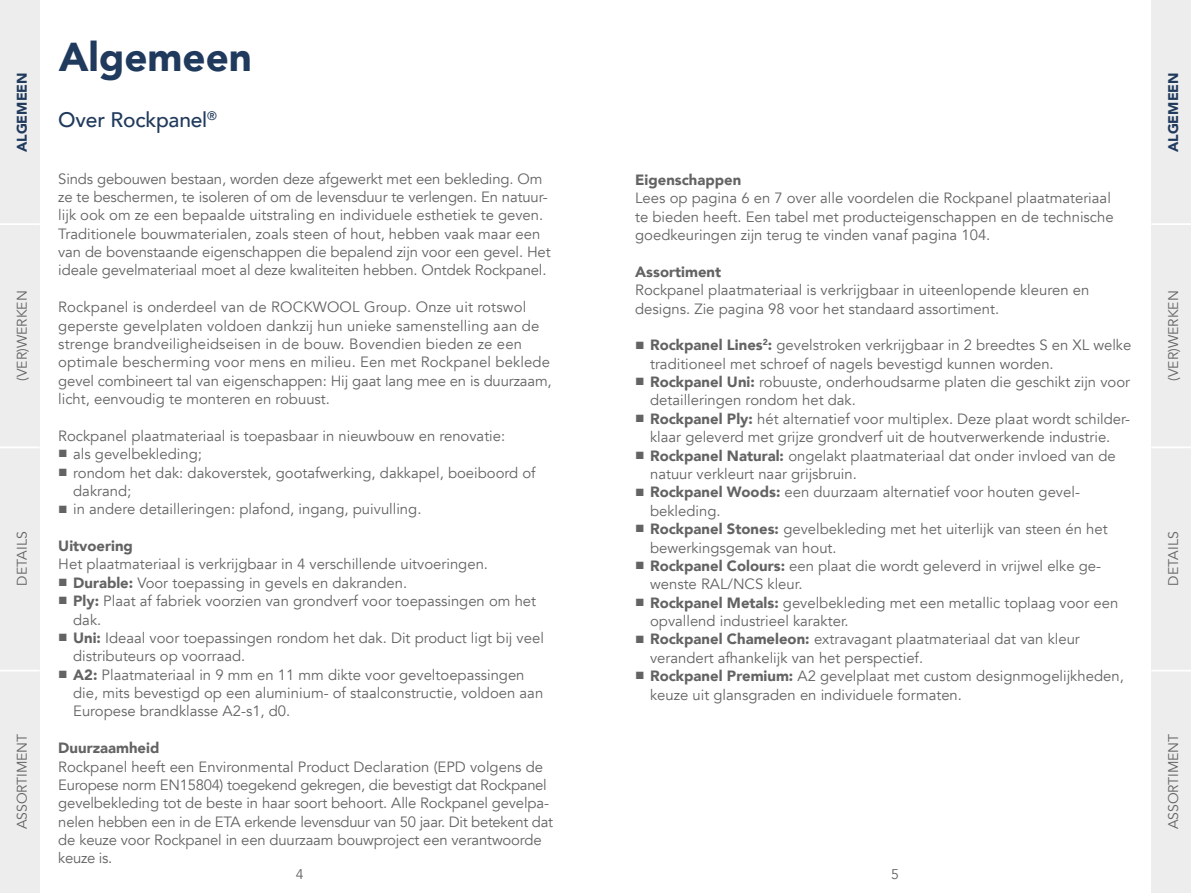
<style>
.page{position:relative;width:1191px;height:893px;background:#fff}
.page>*{position:absolute;margin:0;border:0;box-sizing:border-box;transform-origin:0 0}
.t1{font:900 40.25px "Avenir";color:#203a5d}
.t2{font:500 21px "Avenir";letter-spacing:-.01em;color:#203a5d}
.t3{font:14.88px/18.4px "Avenir";color:#646363}
.t4{font:900 14.88px "Avenir";color:#646363}
.t5{font:14px "Avenir";letter-spacing:-.005em;color:#646363}
.t6{font:900 14px "Avenir";color:#203a5d}
.s1{font-family:"Arial";font-size:15.75px}
.s2{font-weight:900}
</style>
<div class="page">
<div style="left:0;top:0;width:40px;height:893px;background:#ededed"></div>
<hr style="left:0;top:223px;width:40px;height:2px;background:#fff">
<hr style="left:0;top:446px;width:40px;height:2px;background:#fff">
<hr style="left:0;top:670px;width:40px;height:1px;background:#fff">
<div style="left:1151px;top:0;width:40px;height:893px;background:#ededed"></div>
<hr style="left:1151px;top:223px;width:40px;height:2px;background:#fff">
<hr style="left:1151px;top:446px;width:40px;height:2px;background:#fff">
<hr style="left:1151px;top:670px;width:40px;height:1px;background:#fff">
<p class="t6" style="left:10px;top:152px;width:81px;rotate:-90deg">ALGEMEEN</p>
<p class="t5" style="left:14px;top:381px;width:92px;rotate:-90deg">(VER)WERKEN</p>
<p class="t5" style="left:14px;top:585px;width:55px;rotate:-90deg">DETAILS</p>
<p class="t5" style="left:14px;top:829px;width:97px;rotate:-90deg">ASSORTIMENT</p>
<h1 class="t1" style="left:59px;top:23px;width:195px">Algemeen</h1>
<h2 class="t2" style="left:58px;top:102px;width:160px">Over Rockpanel<sup>®</sup></h2>
<p class="t3" style="left:58px;top:169px;width:494px">Sinds gebouwen bestaan, worden deze afgewerkt met een bekleding. Om ze te beschermen, te isoleren of om de levensduur te verlengen. En natuur&shy;lijk ook om ze een bepaalde uitstraling en individuele esthetiek te geven.<br>Traditionele bouwmaterialen, zoals steen of hout, hebben vaak maar een van de bovenstaande eigenschappen die bepalend zijn voor een gevel. Het ideale gevelmateriaal moet al deze kwaliteiten hebben. Ontdek Rockpanel.</p>
<p class="t3" style="left:58px;top:298px;width:495px">Rockpanel is onderdeel van de ROCKWOOL Group. Onze uit rotswol geperste gevelplaten voldoen dankzij hun unieke samenstelling aan de strenge brandveiligheidseisen in de bouw. Bovendien bieden ze een optimale bescherming voor mens en milieu. Een met Rockpanel beklede gevel combineert tal van eigenschappen: Hij gaat lang mee en is duurzaam, licht, eenvoudig te monteren en robuust.</p>
<p class="t3" style="left:58px;top:427px;width:448px">Rockpanel plaatmateriaal is toepasbaar in nieuwbouw en renovatie:</p>
<p class="t3" style="left:58px;top:445px;width:145px"><span class="s1">■</span> als gevelbekleding;</p>
<p class="t3" style="left:73px;top:463px;width:464px;text-indent:-15px"><span class="s1">■</span> rondom het dak: dakoverstek, gootafwerking, dakkapel, boeiboord of dakrand;</p>
<p class="t3" style="left:58px;top:500px;width:365px"><span class="s1">■</span> in andere detailleringen: plafond, ingang, puivulling.</p>
<p class="t4" style="left:58px;top:533px;width:76px">Uitvoering</p>
<p class="t3" style="left:58px;top:555px;width:431px">Het plaatmateriaal is verkrijgbaar in 4 verschillende uitvoeringen.</p>
<p class="t3" style="left:58px;top:574px;width:350px"><span class="s1">■</span> <span class="s2">Durable:</span> Voor toepassing in gevels en dakranden.</p>
<p class="t3" style="left:73px;top:592px;width:464px;text-indent:-15px"><span class="s1">■</span> <span class="s2">Ply:</span> Plaat af fabriek voorzien van grondverf voor toepassingen om het dak.</p>
<p class="t3" style="left:73px;top:629px;width:472px;text-indent:-15px"><span class="s1">■</span> <span class="s2">Uni:</span> Ideaal voor toepassingen rondom het dak. Dit product ligt bij veel distributeurs op voorraad.</p>
<p class="t3" style="left:73px;top:666px;width:471px;text-indent:-15px"><span class="s1">■</span> <span class="s2">A2:</span> Plaatmateriaal in 9 mm en 11 mm dikte voor geveltoepassingen die, mits bevestigd op een aluminium- of staalconstructie, voldoen aan<br>Europese brandklasse A2-s1, d0.</p>
<p class="t4" style="left:58px;top:735px;width:103px">Duurzaamheid</p>
<p class="t3" style="left:58px;top:757px;width:496px">Rockpanel heeft een Environmental Product Declaration (EPD volgens de Europese norm EN15804) toegekend gekregen, die bevestigt dat Rockpanel gevelbekleding tot de beste in haar soort behoort. Alle Rockpanel gevelpa&shy;nelen hebben een in de ETA erkende levensduur van 50 jaar. Dit betekent dat de keuze voor Rockpanel in een duurzaam bouwproject een verantwoorde keuze is.</p>
<p class="t4" style="left:635px;top:167px;width:108px">Eigenschappen</p>
<p class="t3" style="left:635px;top:189px;width:480px">Lees op pagina 6 en 7 over alle voordelen die Rockpanel plaatmateriaal te bieden heeft. Een tabel met producteigenschappen en de technische goedkeuringen zijn terug te vinden vanaf pagina 104.</p>
<p class="t4" style="left:635px;top:259px;width:87px">Assortiment</p>
<p class="t3" style="left:635px;top:281px;width:455px">Rockpanel plaatmateriaal is verkrijgbaar in uiteenlopende kleuren en designs. Zie pagina 98 voor het standaard assortiment.</p>
<p class="t3" style="left:650px;top:336px;width:483px;text-indent:-15px"><span class="s1">■</span> <span class="s2">Rockpanel Lines</span><sup>2</sup><span class="s2">:</span> gevelstroken verkrijgbaar in 2 breedtes S en XL welke traditioneel met schroef of nagels bevestigd kunnen worden.</p>
<p class="t3" style="left:650px;top:373px;width:481px;text-indent:-15px"><span class="s1">■</span> <span class="s2">Rockpanel Uni:</span> robuuste, onderhoudsarme platen die geschikt zijn voor detailleringen rondom het dak.</p>
<p class="t3" style="left:635px;top:410px;width:496px;text-align:center"><span class="s1">■</span> <span class="s2">Rockpanel Ply:</span> hét alternatief voor multiplex. Deze plaat wordt schilder&shy;klaar geleverd met grijze grondverf uit de houtverwerkende industrie.</p>
<p class="t3" style="left:650px;top:447px;width:467px;text-indent:-15px"><span class="s1">■</span> <span class="s2">Rockpanel Natural:</span> ongelakt plaatmateriaal dat onder invloed van de natuur verkleurt naar grijsbruin.</p>
<p class="t3" style="left:650px;top:483px;width:430px;text-indent:-15px"><span class="s1">■</span> <span class="s2">Rockpanel Woods:</span> een duurzaam alternatief voor houten gevel&shy;bekleding.</p>
<p class="t3" style="left:650px;top:520px;width:459px;text-indent:-15px"><span class="s1">■</span> <span class="s2">Rockpanel Stones:</span> gevelbekleding met het uiterlijk van steen én het bewerkingsgemak van hout.</p>
<p class="t3" style="left:650px;top:557px;width:452px;text-indent:-15px"><span class="s1">■</span> <span class="s2">Rockpanel Colours:</span> een plaat die wordt geleverd in vrijwel elke ge&shy;wenste RAL/NCS kleur.</p>
<p class="t3" style="left:650px;top:594px;width:470px;text-indent:-15px"><span class="s1">■</span> <span class="s2">Rockpanel Metals:</span> gevelbekleding met een metallic toplaag voor een opvallend industrieel karakter.</p>
<p class="t3" style="left:650px;top:630px;width:431px;text-indent:-15px"><span class="s1">■</span> <span class="s2">Rockpanel Chameleon:</span> extravagant plaatmateriaal dat van kleur verandert afhankelijk van het perspectief.</p>
<p class="t3" style="left:650px;top:667px;width:475px;text-indent:-15px"><span class="s1">■</span> <span class="s2">Rockpanel Premium:</span> A2 gevelplaat met custom designmogelijkheden, keuze uit glansgraden en individuele formaten.</p>
<p class="t5" style="left:296px;top:865px;width:9px">4</p>
<p class="t5" style="left:891px;top:865px;width:9px">5</p>
<p class="t6" style="left:1161px;top:152px;width:81px;rotate:-90deg">ALGEMEEN</p>
<p class="t5" style="left:1165px;top:381px;width:92px;rotate:-90deg">(VER)WERKEN</p>
<p class="t5" style="left:1165px;top:585px;width:55px;rotate:-90deg">DETAILS</p>
<p class="t5" style="left:1165px;top:829px;width:97px;rotate:-90deg">ASSORTIMENT</p>
</div>
